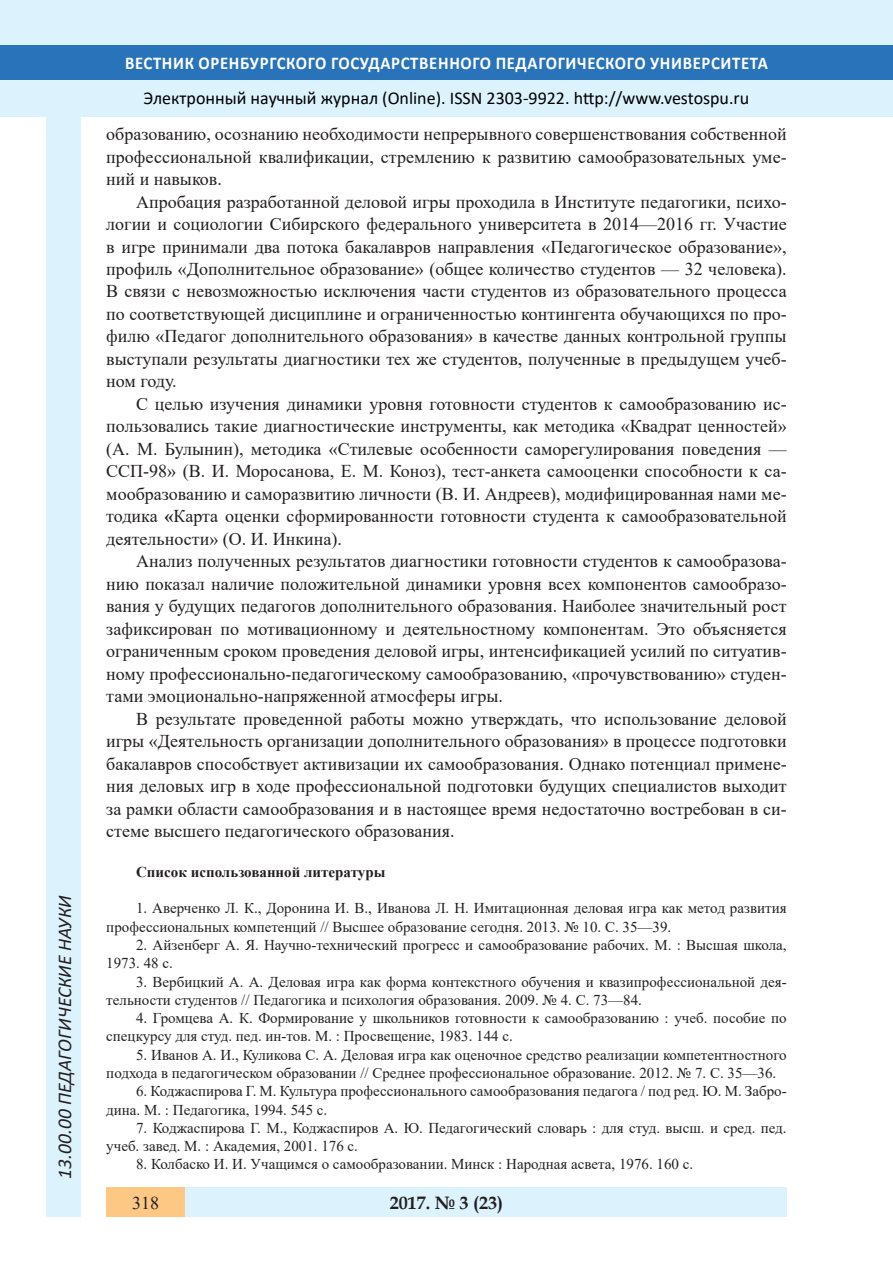
<style>
.page{position:relative;width:893px;height:1263px;background:#fff}
.page>*{position:absolute;margin:0;border:0;box-sizing:border-box;transform-origin:0 0}
.t1{font:italic 19.5px "Calibri";color:#231f20}
.Стиль2{font:18px/22.5px "Times New Roman";color:#231f20;text-align:justify}
.t2{font:18px "Calibri";color:#000}
.t3{font:700 18px "Calibri";letter-spacing:.04em;color:#fff;scale:.93 1}
.t4{font:700 18px "Book Antiqua";color:#231f20}
.литература{font:15px/18.3px "Times New Roman";color:#231f20}
.литература-2{font:700 15px "Times New Roman";color:#231f20}
.s1{font-weight:700}
</style>
<div class="page">
<div style="left:0;top:0;width:893px;height:116px;background:#dcf2fc"></div>
<div style="left:0;top:45px;width:893px;height:34px;background:#2873ba"></div>
<div style="left:106px;top:1188px;width:681px;height:29px;background:#dcf2fc"></div>
<div style="left:106px;top:1188px;width:79px;height:29px;background:#fdc784"></div>
<div style="left:47px;top:116px;width:34px;height:1101px;background:#dcf2fc"></div>
<p class="t1" style="left:51px;top:1179px;width:285px;rotate:-90deg">13.00.00 ПЕДАГОГИЧЕСКИЕ НАУКИ</p>
<p class="t1" style="left:51px;top:1105px;width:206px;rotate:-90deg">БИОЛОГИЧЕСКИЕ НАУКИ</p>
<p class="t1" style="left:51px;top:1179px;width:11px;rotate:-90deg">0</p>
<p class="t3" style="left:125px;top:50px;width:693px">ВЕСТНИК ОРЕНБУРГСКОГО ГОСУДАРСТВЕННОГО ПЕДАГОГИЧЕСКОГО УНИВЕРСИТЕТА</p>
<p class="t2" style="left:144px;top:85px;width:607px">Электронный научный журнал (Online). ISSN 2303-9922. http://www.vestospu.ru</p>
<p class="t2" style="left:583px;top:85px;width:13px">t</p>
<p class="Стиль2" style="left:106px;top:122px;width:682px">образованию, осознанию необходимости непрерывного совершенствования собственной профессиональной квалификации, стремлению к развитию самообразовательных уме&shy;ний и навыков.</p>
<p class="Стиль2" style="left:106px;top:190px;width:682px;text-indent:30px">Апробация разработанной деловой игры проходила в Институте педагогики, психо&shy;логии и социологии Сибирского федерального университета в 2014—2016 гг. Участие в игре принимали два потока бакалавров направления «Педагогическое образование», профиль «Дополнительное образование» (общее количество студентов — 32 человека).<br>В связи с невозможностью исключения части студентов из образовательного процесса по соответствующей дисциплине и ограниченностью контингента обучающихся по про&shy;филю «Педагог дополнительного образования» в качестве данных контрольной группы выступали результаты диагностики тех же студентов, полученные в предыдущем учеб&shy;ном году.</p>
<p class="Стиль2" style="left:106px;top:392px;width:682px;text-indent:30px">С целью изучения динамики уровня готовности студентов к самообразованию ис&shy;пользовались такие диагностические инструменты, как методика «Квадрат ценностей» (А. М. Булынин), методика «Стилевые особенности саморегулирования поведения — ССП-98» (В. И. Моросанова, Е. М. Коноз), тест-анкета самооценки способности к са&shy;мообразованию и саморазвитию личности (В. И. Андреев), модифицированная нами ме&shy;тодика <span class="s1">«</span>Карта оценки сформированности готовности студента к самообразовательной деятельности» (О. И. Инкина).</p>
<p class="Стиль2" style="left:106px;top:549px;width:682px;text-indent:30px">Анализ полученных результатов диагностики готовности студентов к самообразова&shy;нию показал наличие положительной динамики уровня всех компонентов самообразо&shy;вания у будущих педагогов дополнительного образования. Наиболее значительный рост зафиксирован по мотивационному и деятельностному компонентам. Это объясняется ограниченным сроком проведения деловой игры, интенсификацией усилий по ситуатив&shy;ному профессионально-педагогическому самообразованию, «прочувствованию» студен&shy;тами эмоционально-напряженной атмосферы игры.</p>
<p class="Стиль2" style="left:106px;top:707px;width:682px;text-indent:30px">В результате проведенной работы можно утверждать, что использование деловой игры «Деятельность организации дополнительного образования» в процессе подготовки бакалавров способствует активизации их самообразования. Однако потенциал примене&shy;ния деловых игр в ходе профессиональной подготовки будущих специалистов выходит за рамки области самообразования и в настоящее время недостаточно востребован в си&shy;стеме высшего педагогического образования.</p>
<p class="литература-2" style="left:136px;top:861px;width:251px">Список использованной литературы</p>
<p class="литература" style="left:106px;top:899px;width:682px;text-indent:30px">1. Аверченко Л. К., Доронина И. В., Иванова Л. Н. Имитационная деловая игра как метод развития профессиональных компетенций // Высшее образование сегодня. 2013. № 10. С. 35—39.</p>
<p class="литература" style="left:106px;top:935px;width:682px;text-indent:30px">2. Айзенберг А. Я. Научно-технический прогресс и самообразование рабочих. М. : Высшая школа,<br>1973. 48 с.</p>
<p class="литература" style="left:106px;top:972px;width:682px;text-indent:30px">3. Вербицкий А. А. Деловая игра как форма контекстного обучения и квазипрофессиональной дея&shy;тельности студентов // Педагогика и психология образования. 2009. № 4. С. 73—84.</p>
<p class="литература" style="left:106px;top:1008px;width:682px;text-indent:30px">4. Громцева А. К. Формирование у школьников готовности к самообразованию : учеб. пособие по спецкурсу для студ. пед. ин-тов. М. : Просвещение, 1983. 144 с.</p>
<p class="литература" style="left:106px;top:1045px;width:682px;text-indent:30px">5. Иванов А. И., Куликова С. А. Деловая игра как оценочное средство реализации компетентностного подхода в педагогическом образовании // Среднее профессиональное образование. 2012. № 7. С. 35—36.</p>
<p class="литература" style="left:106px;top:1081px;width:682px;text-indent:30px">6. Коджаспирова Г. М. Культура профессионального самообразования педагога / под ред. Ю. М. Забро&shy;дина. М. : Педагогика, 1994. 545 с.</p>
<p class="литература" style="left:106px;top:1118px;width:682px;text-indent:30px">7. Коджаспирова Г. М., Коджаспиров А. Ю. Педагогический словарь : для студ. высш. и сред. пед. учеб. завед. М. : Академия, 2001. 176 с.</p>
<p class="литература" style="left:136px;top:1155px;width:559px">8. Колбаско И. И. Учащимся о самообразовании. Минск : Народная асвета, 1976. 160 с.</p>
<p class="Стиль2" style="left:132px;top:1191px;width:28px">318</p>
<p class="t4" style="left:390px;top:1190px;width:115px">2017. № 3 (23)</p>
</div>
